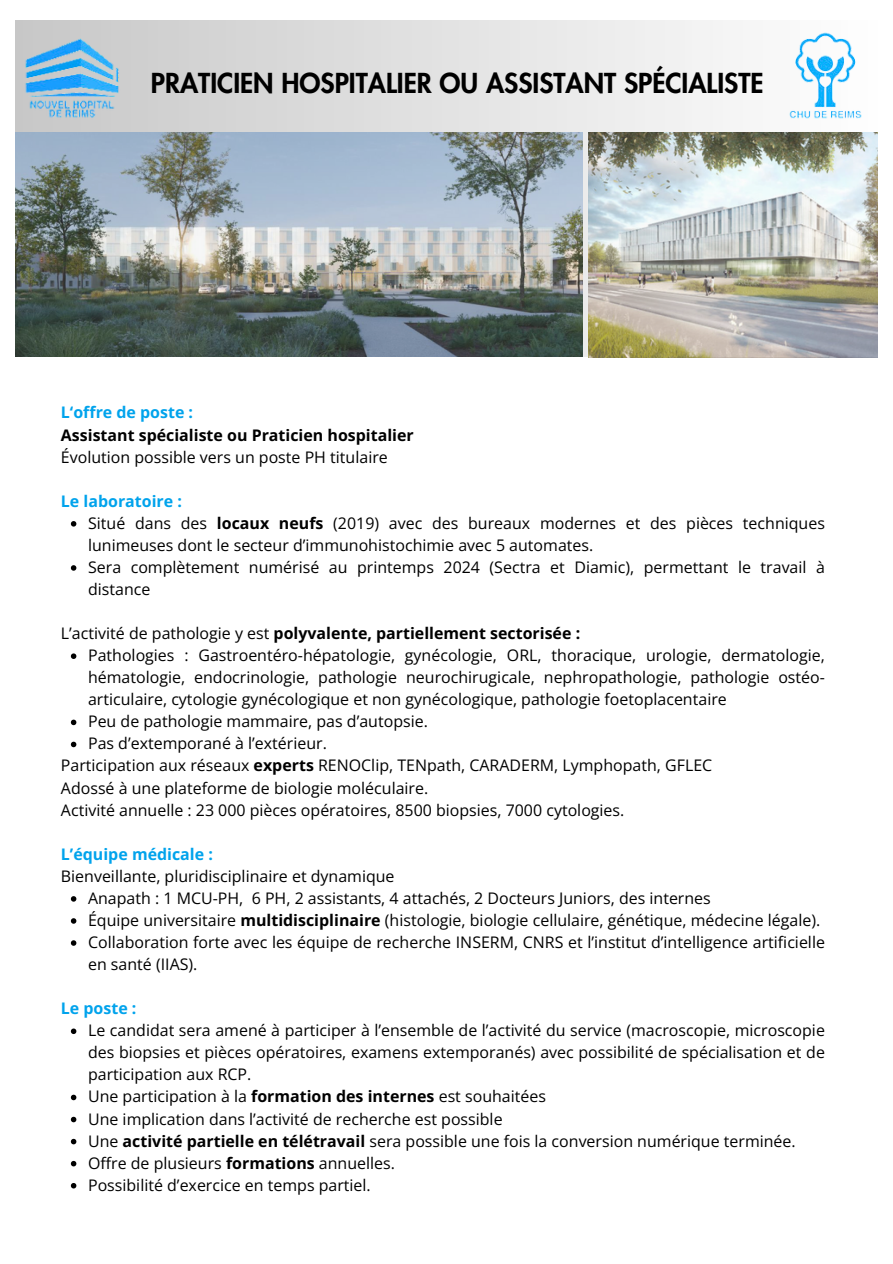
<style>
.page{position:relative;width:893px;height:1264px;background:#fff}
.page>*{position:absolute;margin:0;border:0;box-sizing:border-box;transform-origin:0 0}
.t1{font:800 26.85px "Futura LT Pro";color:#000}
.t2{font:15.9px/22px "Open Sans";color:#000}
.t3{font:700 15.9px "Open Sans";color:#000}
.t4{font:700 15.9px "Open Sans";color:#01a3ec}
.s1{font-weight:700}
.s2{font-weight:400}
</style>
<div class="page">
<div style="left:16px;top:20px;width:861px;height:337px;background:linear-gradient(to right,#c7c7c7,#fefefe)"></div>
<img style="left:16px;top:132px;width:566px;height:224px">
<svg style="left:71px;top:521px;width:5px;height:5px"></svg>
<svg style="left:71px;top:565px;width:5px;height:5px"></svg>
<svg style="left:71px;top:653px;width:5px;height:6px"></svg>
<svg style="left:71px;top:719px;width:5px;height:6px"></svg>
<svg style="left:71px;top:741px;width:5px;height:6px"></svg>
<svg style="left:71px;top:896px;width:5px;height:5px"></svg>
<svg style="left:71px;top:918px;width:5px;height:5px"></svg>
<svg style="left:71px;top:940px;width:5px;height:5px"></svg>
<svg style="left:71px;top:1028px;width:5px;height:6px"></svg>
<svg style="left:71px;top:1094px;width:5px;height:6px"></svg>
<svg style="left:71px;top:1116px;width:5px;height:6px"></svg>
<svg style="left:71px;top:1138px;width:5px;height:6px"></svg>
<svg style="left:71px;top:1160px;width:5px;height:6px"></svg>
<svg style="left:71px;top:1183px;width:5px;height:5px"></svg>
<img style="left:588px;top:132px;width:289px;height:225px">
<img style="left:772px;top:27px;width:105px;height:105px">
<img style="left:16px;top:35px;width:109px;height:88px">
<p class="t1" style="left:151px;top:70px;width:614px">PRATICIEN HOSPITALIER OU ASSISTANT SPÉCIALISTE</p>
<p class="t4" style="left:61px;top:401px;width:134px">L‘offre de poste :</p>
<p class="t3" style="left:61px;top:423px;width:354px">Assistant spécialiste ou Praticien hospitalier</p>
<p class="t2" style="left:61px;top:445px;width:328px">Évolution possible vers un poste PH titulaire</p>
<h1 class="t4" style="left:61px;top:489px;width:122px">Le laboratoire :</h1>
<p class="t2" style="left:88px;top:511px;width:738px">Situé dans des <span class="s1">locaux neufs</span> (2019) avec des bureaux modernes et des pièces techniques lunimeuses dont le secteur d’immunohistochimie avec 5 automates.</p>
<p class="t2" style="left:88px;top:555px;width:738px">Sera complètement numérisé au printemps 2024 (Sectra et Diamic), permettant le travail à distance</p>
<p class="t3" style="left:61px;top:622px;width:520px"><span class="s2">L’activité de pathologie y est</span> polyvalente, partiellement sectorisée :</p>
<p class="t2" style="left:88px;top:644px;width:738px;text-align:justify">Pathologies : Gastroentéro-hépatologie, gynécologie, ORL, thoracique, urologie, dermatologie, hématologie, endocrinologie, pathologie neurochirugicale, nephropathologie, pathologie ostéo&shy;articulaire, cytologie gynécologique et non gynécologique, pathologie foetoplacentaire</p>
<h2 class="t2" style="left:88px;top:710px;width:341px">Peu de pathologie mammaire, pas d’autopsie.</h2>
<p class="t2" style="left:88px;top:732px;width:240px">Pas d’extemporané à l’extérieur.</p>
<p class="t2" style="left:61px;top:754px;width:652px">Participation aux réseaux <span class="s1">experts</span> RENOClip, TENpath, CARADERM, Lymphopath, GFLEC</p>
<p class="t2" style="left:61px;top:776px;width:369px">Adossé à une plateforme de biologie moléculaire.</p>
<p class="t2" style="left:61px;top:798px;width:565px">Activité annuelle : 23 000 pièces opératoires, 8500 biopsies, 7000 cytologies.</p>
<p class="t4" style="left:61px;top:842px;width:153px">L’équipe médicale :</p>
<p class="t2" style="left:61px;top:864px;width:335px">Bienveillante, pluridisciplinaire et dynamique</p>
<p class="t2" style="left:88px;top:886px;width:624px">Anapath : 1 MCU-PH, 6 PH, 2 assistants, 4 attachés, 2 Docteurs Juniors, des internes</p>
<p class="t2" style="left:88px;top:908px;width:733px">Équipe universitaire <span class="s1">multidisciplinaire</span> (histologie, biologie cellulaire, génétique, médecine légale).</p>
<p class="t2" style="left:88px;top:930px;width:738px">Collaboration forte avec les équipe de recherche INSERM, CNRS et l’institut d’intelligence artificielle en santé (IIAS).</p>
<p class="t4" style="left:61px;top:997px;width:77px">Le poste :</p>
<p class="t2" style="left:88px;top:1019px;width:738px;text-align:justify">Le candidat sera amené à participer à l’ensemble de l’activité du service (macroscopie, microscopie des biopsies et pièces opératoires, examens extemporanés) avec possibilité de spécialisation et de participation aux RCP.</p>
<p class="t2" style="left:88px;top:1085px;width:459px">Une participation à la <span class="s1">formation des internes</span> est souhaitées</p>
<p class="t2" style="left:88px;top:1107px;width:416px">Une implication dans l’activité de recherche est possible</p>
<p class="t2" style="left:88px;top:1129px;width:709px">Une <span class="s1">activité partielle en télétravail</span> sera possible une fois la conversion numérique terminée.</p>
<h2 class="t2" style="left:88px;top:1151px;width:308px">Offre de plusieurs <span class="s1">formations</span> annuelles.</h2>
<p class="t2" style="left:88px;top:1173px;width:284px">Possibilité d’exercice en temps partiel.</p>
</div>
